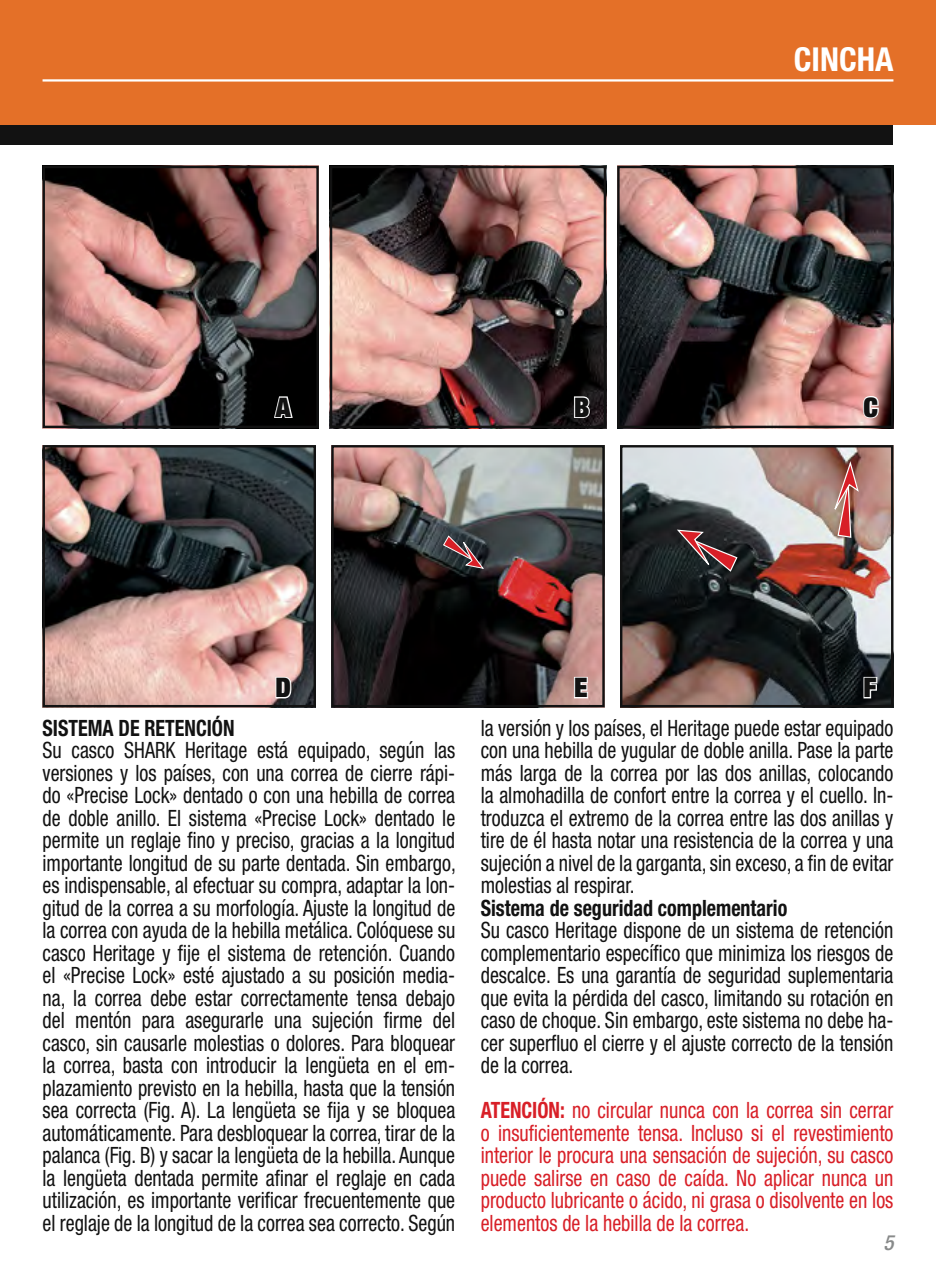
<style>
.page{position:relative;width:936px;height:1276px;background:#fff}
.page>*{position:absolute;margin:0;border:0;box-sizing:border-box;transform-origin:0 0}
.t1{font:700 condensed 33px "Helvetica Neue";color:#fff}
.t2{font:900 expanded 27px "Helvetica Neue";color:#121212}
.t3{font:condensed 22.5px/22.5px "Helvetica Neue";color:#121212;text-align:justify;scale:.89 1}
.t4{font:condensed 22.5px/22.5px "Helvetica Neue";color:#d81f27;text-align:justify;scale:.89 1}
.t5{font:700 condensed 22.5px "Helvetica Neue";color:#121212;scale:.89 1}
.t6{font:700 condensed 22.5px "Helvetica Neue";color:#d81f27;scale:.89 1}
.t7{font:italic 500 condensed 21px "Helvetica Neue";color:#888a8a}
.s1{font-weight:700}
</style>
<div class="page">
<div style="left:0;top:85px;width:893px;height:60px;background:#121212"></div>
<div style="left:0;top:0;width:935px;height:125px;background:#e47028"></div>
<img style="left:46px;top:169px;width:270px;height:256px">
<div style="left:43px;top:166px;width:276px;height:262px;border:2px solid #121212"></div>
<img style="left:333px;top:169px;width:270px;height:256px">
<div style="left:330px;top:166px;width:276px;height:262px;border:2px solid #121212"></div>
<img style="left:620px;top:169px;width:270px;height:256px">
<div style="left:617px;top:166px;width:276px;height:262px;border:2px solid #121212"></div>
<img style="left:46px;top:448px;width:267px;height:256px">
<div style="left:43px;top:445px;width:273px;height:262px;border:2px solid #121212"></div>
<img style="left:334px;top:448px;width:267px;height:256px">
<div style="left:331px;top:445px;width:273px;height:262px;border:2px solid #121212"></div>
<svg style="left:442px;top:535px;width:43px;height:34px"></svg>
<img style="left:623px;top:448px;width:267px;height:256px">
<div style="left:620px;top:445px;width:273px;height:262px;border:2px solid #121212"></div>
<svg style="left:675px;top:529px;width:63px;height:44px;background:#51373a"></svg>
<svg style="left:830px;top:459px;width:29px;height:79px;background:#ae7069"></svg>
<svg style="left:272px;top:370px;width:22px;height:49px"></svg>
<svg style="left:274px;top:676px;width:18px;height:23px"></svg>
<svg style="left:572px;top:395px;width:19px;height:24px"></svg>
<svg style="left:572px;top:676px;width:17px;height:23px"></svg>
<svg style="left:861px;top:395px;width:18px;height:24px"></svg>
<svg style="left:862px;top:676px;width:16px;height:23px"></svg>
<hr style="left:43px;top:79px;width:850px;height:3px;background:#fff">
<h1 class="t1" style="left:793px;top:39px;width:101px">CINCHA</h1>
<p class="t2" style="left:275px;top:390px;width:17px">A</p>
<p class="t2" style="left:574px;top:390px;width:17px">B</p>
<p class="t2" style="left:863px;top:390px;width:16px">C</p>
<p class="t2" style="left:275px;top:670px;width:17px">D</p>
<p class="t5" style="left:43px;top:714px;width:217px">SISTEMA DE RETENCIÓN</p>
<p class="t3" style="left:43px;top:739px;width:466px">Su casco SHARK Heritage está equipado, según las versiones y los países, con una correa de cierre rápi&shy;do «Precise Lock» dentado o con una hebilla de correa de doble anillo. El sistema «Precise Lock» dentado le permite un reglaje fino y preciso, gracias a la longitud importante longitud de su parte dentada. Sin embargo, es indispensable, al efectuar su compra, adaptar la lon&shy;gitud de la correa a su morfología. Ajuste la longitud de la correa con ayuda de la hebilla metálica. Colóquese su casco Heritage y fije el sistema de retención. Cuando el «Precise Lock» esté ajustado a su posición media&shy;na, la correa debe estar correctamente tensa debajo del mentón para asegurarle una sujeción firme del casco, sin causarle molestias o dolores. Para bloquear la correa, basta con introducir la lengüeta en el em&shy;plazamiento previsto en la hebilla, hasta que la tensión sea correcta (Fig. A). La lengüeta se fija y se bloquea automáticamente. Para desbloquear la correa, tirar de la palanca (Fig. B) y sacar la lengüeta de la hebilla. Aunque la lengüeta dentada permite afinar el reglaje en cada utilización, es importante verificar frecuentemente que el reglaje de la longitud de la correa sea correcto. Según</p>
<p class="t2" style="left:574px;top:670px;width:15px">E</p>
<p class="t2" style="left:863px;top:670px;width:14px">F</p>
<p class="t3" style="left:480px;top:716px;width:465px">la versión y los países, el Heritage puede estar equipado con una hebilla de yugular de doble anilla. Pase la parte más larga de la correa por las dos anillas, colocando la almohadilla de confort entre la correa y el cuello. In&shy;troduzca el extremo de la correa entre las dos anillas y tire de él hasta notar una resistencia de la correa y una sujeción a nivel de la garganta, sin exceso, a fin de evitar molestias al respirar.</p>
<p class="t5" style="left:480px;top:894px;width:346px">Sistema de seguridad complementario</p>
<p class="t3" style="left:480px;top:919px;width:465px">Su casco Heritage dispone de un sistema de retención complementario específico que minimiza los riesgos de descalce. Es una garantía de seguridad suplementaria que evita la pérdida del casco, limitando su rotación en caso de choque. Sin embargo, este sistema no debe ha&shy;cer superfluo el cierre y el ajuste correcto de la tensión de la correa.</p>
<p class="t6" style="left:480px;top:1096px;width:23px">Atenci</p>
<p class="t4" style="left:480px;top:1099px;width:465px;text-indent:57px"><span class="s1">ón:</span> no circular nunca con la correa sin cerrar o insuficientemente tensa. Incluso si el revestimiento interior le procura una sensación de sujeción, su casco puede salirse en caso de caída. No aplicar nunca un producto lubricante o ácido, ni grasa o disolvente en los elementos de la hebilla de la correa.</p>
<p class="t7" style="left:883px;top:1230px;width:12px">5</p>
</div>
